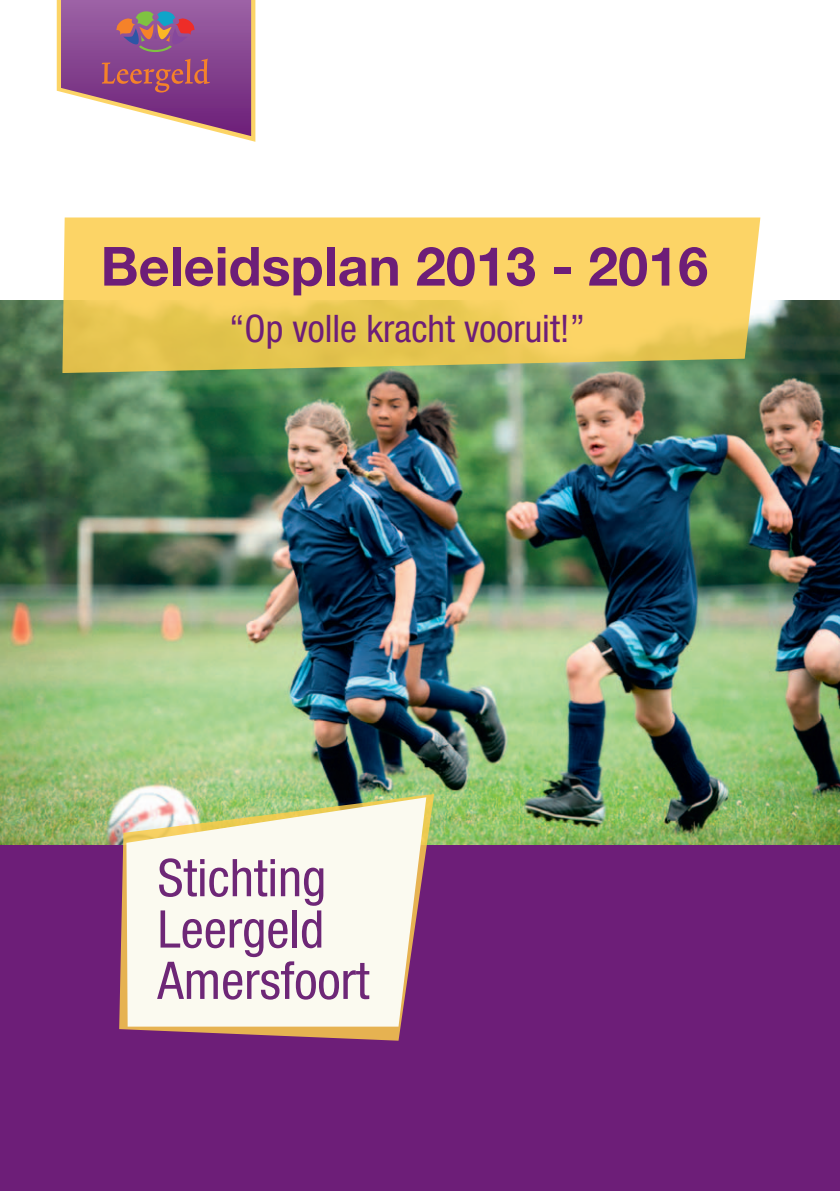
<style>
.page{position:relative;width:840px;height:1191px;background:#fff}
.page>*{position:absolute;margin:0;border:0;box-sizing:border-box;transform-origin:0 0}
.t1{font:700 54px "Helvetica Neue LT Std";color:#6d1e78}
.t2{font:condensed 52px/51.4px "Helvetica Neue LT Std";color:#6e2777}
.t3{font:condensed 38px "Helvetica Neue LT Std";color:#6d1e78}
</style>
<div class="page">
<div style="left:0;top:782px;width:839px;height:409px;background:#6d1e78"></div>
<img style="left:0;top:300px;width:839px;height:544px">
<svg style="left:57px;top:0;width:198px;height:142px"></svg>
<svg style="left:119px;top:794px;width:315px;height:246px"></svg>
<svg style="left:126px;top:797px;width:300px;height:229px;background:#f1eddf"></svg>
<svg style="left:62px;top:217px;width:698px;height:156px;background:#edcc61"></svg>
<p class="t1" style="left:100px;top:233px;width:609px">Beleidsplan 2013 - 2016</p>
<p class="t3" style="left:229px;top:306px;width:357px">“Op volle kracht vooruit!”</p>
<p class="t2" style="left:157px;top:851px;width:213px">Stichting<br>Leergeld<br>Amersfoort</p>
</div>
